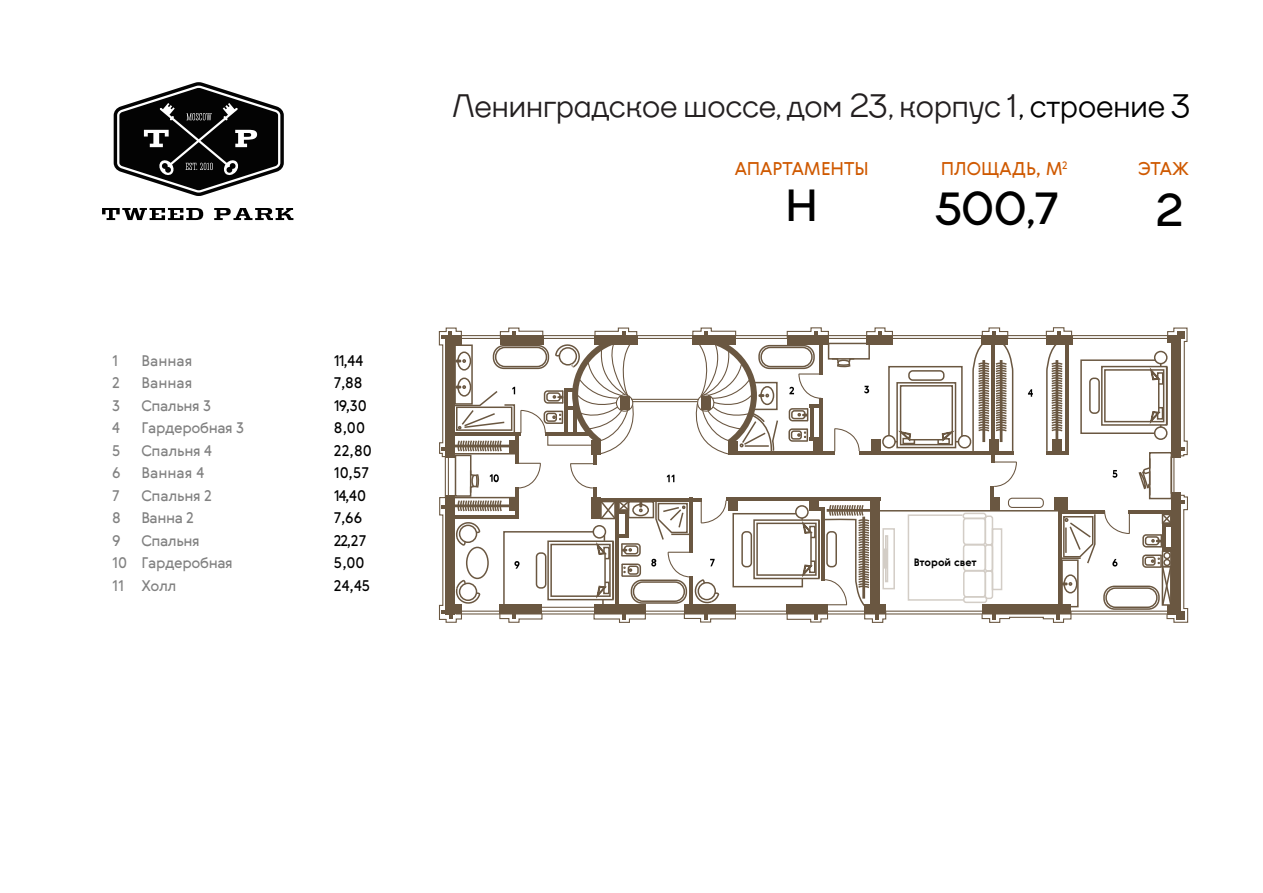
<style>
.page{position:relative;width:1263px;height:893px;background:#fff}
.page>*{position:absolute;margin:0;border:0;box-sizing:border-box;transform-origin:0 0}
.t1{font:700 45px "TT Firs";color:#000}
.t2{font:500 33px "TT Firs";color:#231f20}
.t3{font:18px "Gerbera";color:#cf5900}
.t4{font:15px/22.5px "Gerbera";letter-spacing:-.03em;color:#818181}
.t5{font:15px/22.5px "Gerbera";color:#000}
.t6{font:15px/22.5px "Gerbera";color:#828282}
.t7{font:700 10.5px "Gerbera";color:#000}
.s1{color:#000}
</style>
<div class="page">
<svg style="left:438px;top:327px;width:751px;height:296px"></svg>
<svg style="left:114px;top:82px;width:170px;height:114px"></svg>
<svg style="left:102px;top:208px;width:101px;height:12px"></svg>
<svg style="left:214px;top:208px;width:79px;height:12px"></svg>
<p class="t6" style="left:112px;top:349px;width:10px">1<br>2<br>3<br>4<br>5<br>6</p>
<p class="t6" style="left:112px;top:484px;width:17px">7<br>8<br>9<br>10<br>11</p>
<p class="t4" style="left:141px;top:349px;width:104px">Ванная<br>Ванная<br>Спальня 3<br>Гардеробная 3<br>Спальня 4<br>Ванная 4</p>
<p class="t5" style="left:334px;top:349px;width:39px">11,44<br>7,88<br>19,30<br>8,00<br>22,80<br>10,57</p>
<p class="t4" style="left:141px;top:484px;width:93px">Спальня 2<br>Ванна 2<br>Спальня<br>Гардеробная<br>Холл</p>
<p class="t5" style="left:334px;top:484px;width:38px">14,40<br>7,66<br>22,27<br>5,00<br>24,45</p>
<h2 class="t2" style="left:452px;top:85px;width:739px">Ленинградское шоссе, дом 23, корпус 1 <span class="s1">, строение 3</span></h2>
<p class="t3" style="left:1138px;top:156px;width:52px">ЭТАЖ</p>
<p class="t3" style="left:735px;top:156px;width:136px">АПАРТАМЕНТЫ</p>
<p class="t3" style="left:941px;top:156px;width:129px">ПЛОЩАДЬ, М<sup>2</sup></p>
<h1 class="t1" style="left:786px;top:177px;width:33px">H</h1>
<h1 class="t1" style="left:936px;top:180px;width:124px">500,7</h1>
<h1 class="t1" style="left:1156px;top:182px;width:28px">2</h1>
<p class="t7" style="left:913px;top:555px;width:65px">Второй свет</p>
</div>
